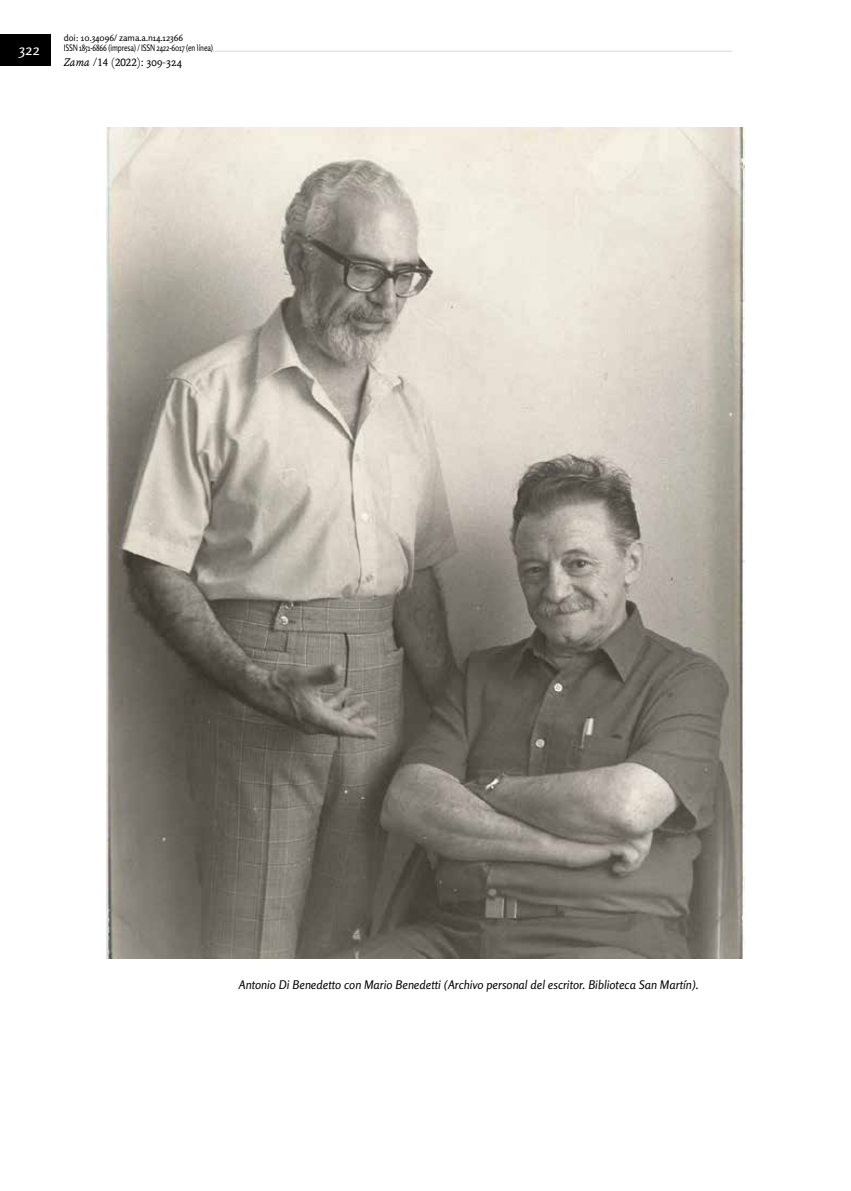
<style>
.page{position:relative;width:851px;height:1191px;background:#fff}
.page>*{position:absolute;margin:0;border:0;box-sizing:border-box;transform-origin:0 0}
.t1{font:15px "Rosario";color:#fff}
.t2{font:italic 12px "Rosario";color:#000}
.t3{font:12px "Andralis NDSC";color:#000}
.t4{font:9px/10.8px "Rosario";letter-spacing:-.02em;color:#000}
.s1{font-family:"Andralis ND Os F";font-style:italic}
.s2{font-family:"Andralis ND Os F"}
</style>
<div class="page">
<hr style="left:127px;top:51px;width:605px;height:1px;background:#dadada">
<div style="left:64px;top:41px;width:149px;height:15px;background:#fff"></div>
<div style="left:0;top:35px;width:50px;height:31px;background:#000"></div>
<img style="left:107px;top:128px;width:637px;height:830px">
<p class="t1" style="left:19px;top:38px;width:22px">322</p>
<p class="t4" style="left:64px;top:31px;width:151px">doi: 10.34096/ zama.a.n14.12366<br>ISSN 1851-6866 (impresa) / ISSN 2422-6017 (en línea)</p>
<p class="t3" style="left:64px;top:55px;width:120px"><span class="s1">Zama</span> /14 (2022): <span class="s2">309-324</span></p>
<p class="t2" style="left:238px;top:977px;width:461px">Antonio Di Benedetto con Mario Benedetti (Archivo personal del escritor. Biblioteca San Martín).</p>
</div>
